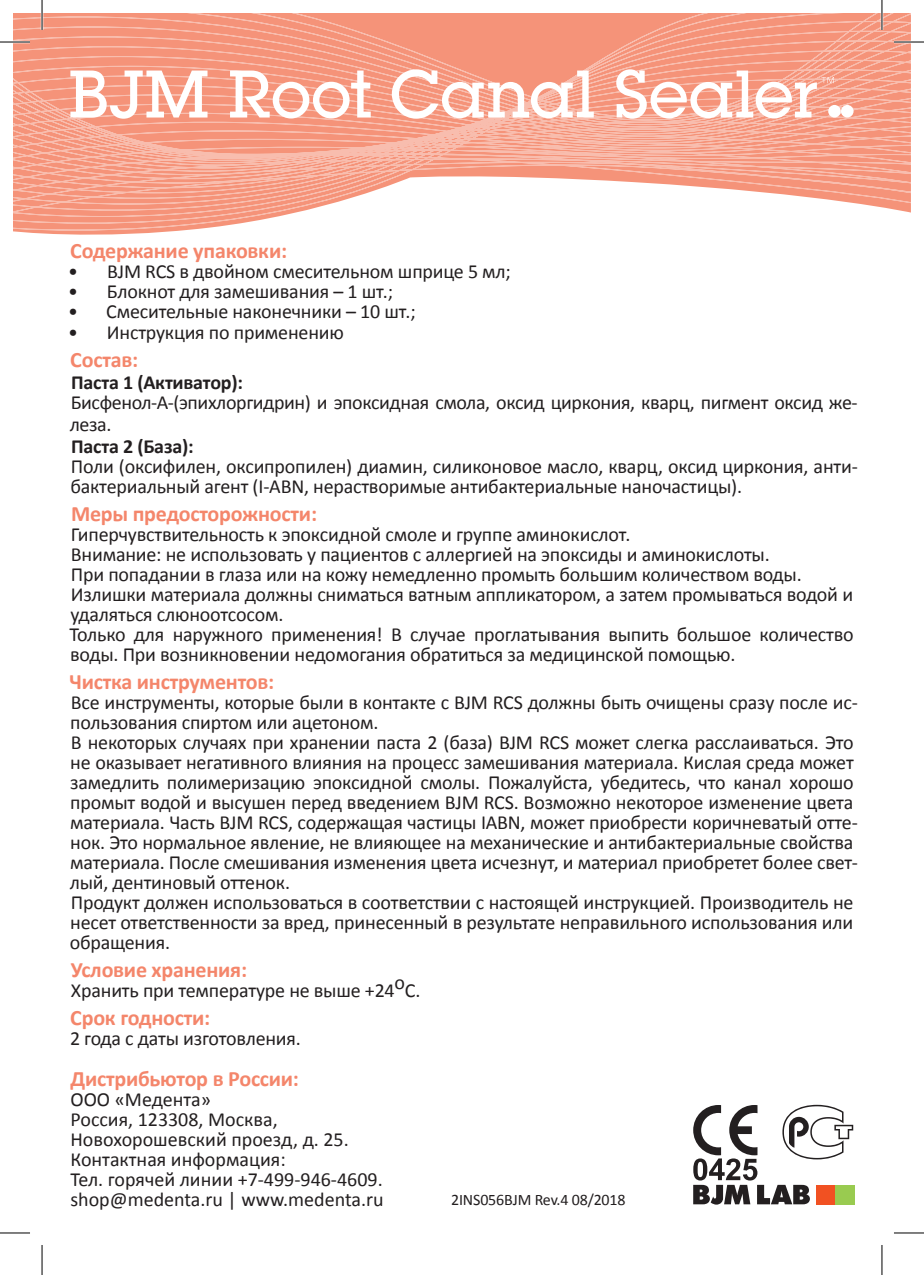
<style>
.page{position:relative;width:924px;height:1275px;background:#fff}
.page>*{position:absolute;margin:0;border:0;box-sizing:border-box;transform-origin:0 0}
.t1{font:700 22px "Calibri";letter-spacing:-.01em;color:#f4866b}
.t2{font:20px/20px "Calibri";letter-spacing:-.01em;color:#231f20}
.t3{font:700 20px "Calibri";letter-spacing:-.01em;color:#231f20}
.t4{font:16px "Calibri";letter-spacing:-.01em;color:#231f20}
</style>
<div class="page">
<svg style="left:14px;top:224px;width:221px;height:7px"></svg>
<svg style="left:14px;top:218px;width:256px;height:6px"></svg>
<svg style="left:14px;top:16px;width:895px;height:10px"></svg>
<svg style="left:14px;top:26px;width:895px;height:10px"></svg>
<svg style="left:14px;top:36px;width:895px;height:10px"></svg>
<svg style="left:14px;top:46px;width:895px;height:10px"></svg>
<svg style="left:14px;top:56px;width:895px;height:2px"></svg>
<svg style="left:14px;top:58px;width:895px;height:11px"></svg>
<svg style="left:14px;top:69px;width:895px;height:148px"></svg>
<div style="left:835px;top:1185px;width:19px;height:19px;background:#99cb50"></div>
<svg style="left:693px;top:1104px;width:159px;height:100px"></svg>
<hr style="left:0;top:41px;width:30px;height:2px;background:#fff">
<hr style="left:893px;top:41px;width:30px;height:2px;background:#fff">
<hr style="left:41px;top:0;width:2px;height:30px;background:#fff">
<hr style="left:880px;top:0;width:2px;height:30px;background:#fff">
<hr style="left:0;top:42px;width:30px;height:1px;background:#000">
<hr style="left:893px;top:42px;width:30px;height:1px;background:#000">
<hr style="left:0;top:1232px;width:30px;height:1px;background:#000">
<hr style="left:893px;top:1232px;width:30px;height:1px;background:#000">
<hr style="left:42px;top:0;width:1px;height:30px;background:#000">
<hr style="left:42px;top:1245px;width:1px;height:30px;background:#000">
<hr style="left:881px;top:0;width:1px;height:30px;background:#000">
<hr style="left:881px;top:1245px;width:1px;height:30px;background:#000">
<p class="t1" style="left:70px;top:237px;width:218px">Содержание упаковки:</p>
<p class="t2" style="left:68px;top:262px;width:444px">• BJM RCS в двойном смесительном шприце 5 мл;</p>
<p class="t2" style="left:68px;top:282px;width:326px">• Блокнот для замешивания – 1 шт.;</p>
<p class="t2" style="left:68px;top:302px;width:349px">• Смесительные наконечники – 10 шт.;</p>
<p class="t2" style="left:68px;top:322px;width:277px">• Инструкция по применению</p>
<p class="t1" style="left:70px;top:345px;width:69px">Состав:</p>
<p class="t3" style="left:71px;top:369px;width:173px">Паста 1 (Активатор):</p>
<p class="t2" style="left:70px;top:391px;width:789px;line-height:22px">Бисфенол-А-(эпихлоргидрин) и эпоксидная смола, оксид циркония, кварц, пигмент оксид же&shy;леза.</p>
<p class="t3" style="left:71px;top:433px;width:124px">Паста 2 (База):</p>
<p class="t2" style="left:70px;top:456px;width:788px">Поли (оксифилен, оксипропилен) диамин, силиконовое масло, кварц, оксид циркония, анти&shy;бактериальный агент (I-ABN, нерастворимые антибактериальные наночастицы).</p>
<p class="t1" style="left:71px;top:499px;width:247px">Меры предосторожности:</p>
<p class="t2" style="left:69px;top:524px;width:785px">Гиперчувствительность к эпоксидной смоле и группе аминокислот.<br>Внимание: не использовать у пациентов с аллергией на эпоксиды и аминокислоты.<br>При попадании в глаза или на кожу немедленно промыть большим количеством воды.<br>Излишки материала должны сниматься ватным аппликатором, а затем промываться водой и удаляться слюноотсосом.<br>Только для наружного применения! В случае проглатывания выпить большое количество воды. При возникновении недомогания обратиться за медицинской помощью.</p>
<p class="t1" style="left:69px;top:667px;width:206px">Чистка инструментов:</p>
<p class="t2" style="left:70px;top:692px;width:789px">Все инструменты, которые были в контакте с BJM RCS должны быть очищены сразу после ис&shy;пользования спиртом или ацетоном.<br>В некоторых случаях при хранении паста 2 (база) BJM RCS может слегка расслаиваться. Это не оказывает негативного влияния на процесс замешивания материала. Кислая среда может замедлить полимеризацию эпоксидной смолы. Пожалуйста, убедитесь, что канал хорошо промыт водой и высушен перед введением BJM RCS. Возможно некоторое изменение цвета материала. Часть BJM RCS, содержащая частицы IABN, может приобрести коричневатый отте&shy;нок. Это нормальное явление, не влияющее на механические и антибактериальные свойства материала. После смешивания изменения цвета исчезнут, и материал приобретет более свет&shy;лый, дентиновый оттенок.<br>Продукт должен использоваться в соответствии с настоящей инструкцией. Производитель не несет ответственности за вред, принесенный в результате неправильного использования или обращения.</p>
<p class="t1" style="left:71px;top:955px;width:178px">Условие хранения:</p>
<p class="t2" style="left:71px;top:980px;width:351px">Хранить при температуре не выше +24оС.</p>
<p class="t1" style="left:70px;top:1003px;width:141px">Срок годности:</p>
<p class="t2" style="left:70px;top:1028px;width:232px">2 года с даты изготовления.</p>
<p class="t1" style="left:70px;top:1064px;width:230px">Дистрибьютор в России:</p>
<p class="t2" style="left:70px;top:1089px;width:314px">ООО «Медента»<br>Россия, 123308, Москва,<br>Новохорошевский проезд, д. 25.<br>Контактная информация:<br>Тел. горячей линии +7-499-946-4609. shop@medenta.ru | www.medenta.ru</p>
<p class="t4" style="left:451px;top:1189px;width:176px">2INS056BJM Rev.4 08/2018</p>
</div>
